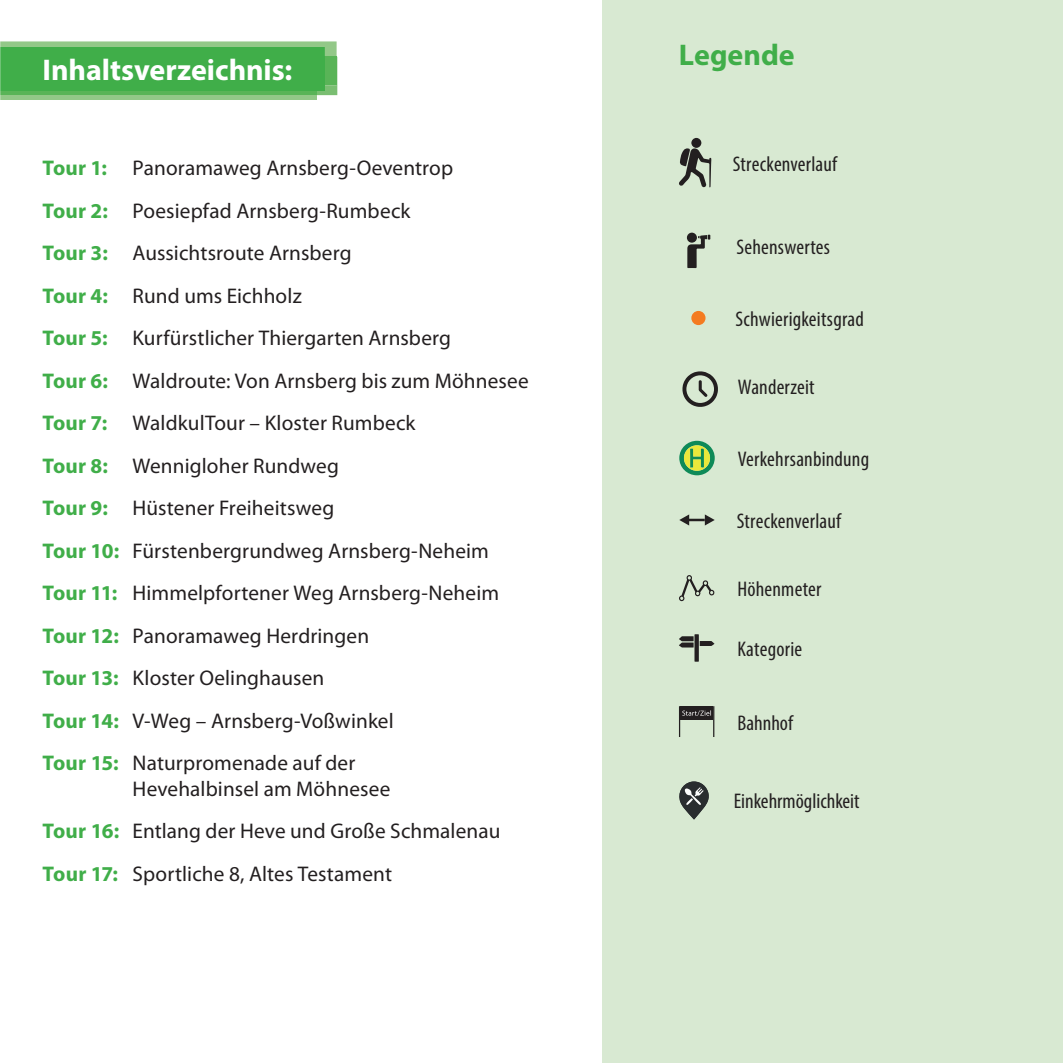
<style>
.page{position:relative;width:1063px;height:1063px;background:#fff}
.page>*{position:absolute;margin:0;border:0;box-sizing:border-box;transform-origin:0 0}
.t1{font:700 30px "Myriad Pro";color:#fff}
.t2{font:700 30px "Myriad Pro";color:#40ae49}
.t3{font:21.25px/42.5px "Myriad Pro";letter-spacing:.005em;color:#231f20}
.t4{font:condensed 21.25px "Myriad Pro";letter-spacing:.01em;color:#231f20}
.s1{font-weight:700;color:#40ae49}
</style>
<div class="page">
<div style="left:0;top:95px;width:317px;height:5px;background:#93c888"></div>
<svg style="left:0;top:41px;width:337px;height:54px"></svg>
<div style="left:325px;top:57px;width:12px;height:28px;background:#59b457"></div>
<div style="left:317px;top:57px;width:8px;height:28px;background:#40ae49"></div>
<hr style="left:0;top:56px;width:317px;height:1px;background:#40ae49">
<div style="left:0;top:57px;width:317px;height:28px;background:#40ae49"></div>
<div style="left:602px;top:0;width:461px;height:1063px;background:#d8e9d2"></div>
<svg style="left:679px;top:148px;width:32px;height:40px"></svg>
<div style="left:691px;top:138px;width:10px;height:10px;background:#231f20;border-radius:50%"></div>
<svg style="left:687px;top:233px;width:10px;height:10px"></svg>
<svg style="left:687px;top:235px;width:23px;height:33px"></svg>
<svg style="left:682px;top:371px;width:36px;height:36px"></svg>
<svg style="left:679px;top:441px;width:36px;height:34px"></svg>
<svg style="left:679px;top:514px;width:36px;height:12px"></svg>
<svg style="left:679px;top:575px;width:36px;height:26px"></svg>
<svg style="left:679px;top:634px;width:35px;height:28px"></svg>
<div style="left:680px;top:706px;width:33px;height:14px;background:#231f20"></div>
<svg style="left:682px;top:710px;width:29px;height:6px"></svg>
<hr style="left:713px;top:706px;width:1px;height:31px;background:#231f20">
<hr style="left:679px;top:706px;width:1px;height:31px;background:#231f20">
<div style="left:691px;top:311px;width:15px;height:14px;background:#f47b21;border-radius:50%"></div>
<svg style="left:679px;top:781px;width:30px;height:38px"></svg>
<h1 class="t1" style="left:43px;top:50px;width:251px">Inhaltsverzeichnis:</h1>
<p class="t3" style="left:43px;top:147px;width:488px"><span class="s1">Tour 1:</span> Panoramaweg Arnsberg-Oeventrop<br><span class="s1">Tour 2:</span> Poesiepfad Arnsberg-Rumbeck<br><span class="s1">Tour 3:</span> Aussichtsroute Arnsberg<br><span class="s1">Tour 4:</span> Rund ums Eichholz<br><span class="s1">Tour 5:</span> Kurfürstlicher Thiergarten Arnsberg<br><span class="s1">Tour 6:</span> Waldroute: Von Arnsberg bis zum Möhnesee <span class="s1">Tour 7:</span> WaldkulTour – Kloster Rumbeck<br><span class="s1">Tour 8:</span> Wennigloher Rundweg<br><span class="s1">Tour 9:</span> Hüstener Freiheitsweg<br><span class="s1">Tour 10:</span> Fürstenbergrundweg Arnsberg-Neheim <span class="s1">Tour 11:</span> Himmelpfortener Weg Arnsberg-Neheim <span class="s1">Tour 12:</span> Panoramaweg Herdringen<br><span class="s1">Tour 13:</span> Kloster Oelinghausen<br><span class="s1">Tour 14:</span> V-Weg – Arnsberg-Voßwinkel<br><span class="s1">Tour 15:</span> Naturpromenade auf der</p>
<p class="t3" style="left:43px;top:767px;width:459px;text-indent:90px">Hevehalbinsel am Möhnesee<br><span class="s1">Tour 16:</span> Entlang der Heve und Große Schmalenau<br><span class="s1">Tour 17:</span> Sportliche 8, Altes Testament</p>
<h1 class="t2" style="left:679px;top:35px;width:117px">Legende</h1>
<p class="t4" style="left:733px;top:151px;width:106px">Streckenverlauf</p>
<p class="t4" style="left:736px;top:234px;width:95px">Sehenswertes</p>
<p class="t4" style="left:735px;top:306px;width:130px">Schwierigkeitsgrad</p>
<p class="t4" style="left:738px;top:374px;width:78px">Wanderzeit</p>
<p class="t4" style="left:738px;top:446px;width:133px">Verkehrsanbindung</p>
<p class="t4" style="left:737px;top:508px;width:106px">Streckenverlauf</p>
<p class="t4" style="left:737px;top:576px;width:85px">Höhenmeter</p>
<p class="t4" style="left:737px;top:636px;width:66px">Kategorie</p>
<p class="t4" style="left:737px;top:710px;width:57px">Bahnhof</p>
<p class="t4" style="left:734px;top:789px;width:127px">Einkehrmöglichkeit</p>
</div>
